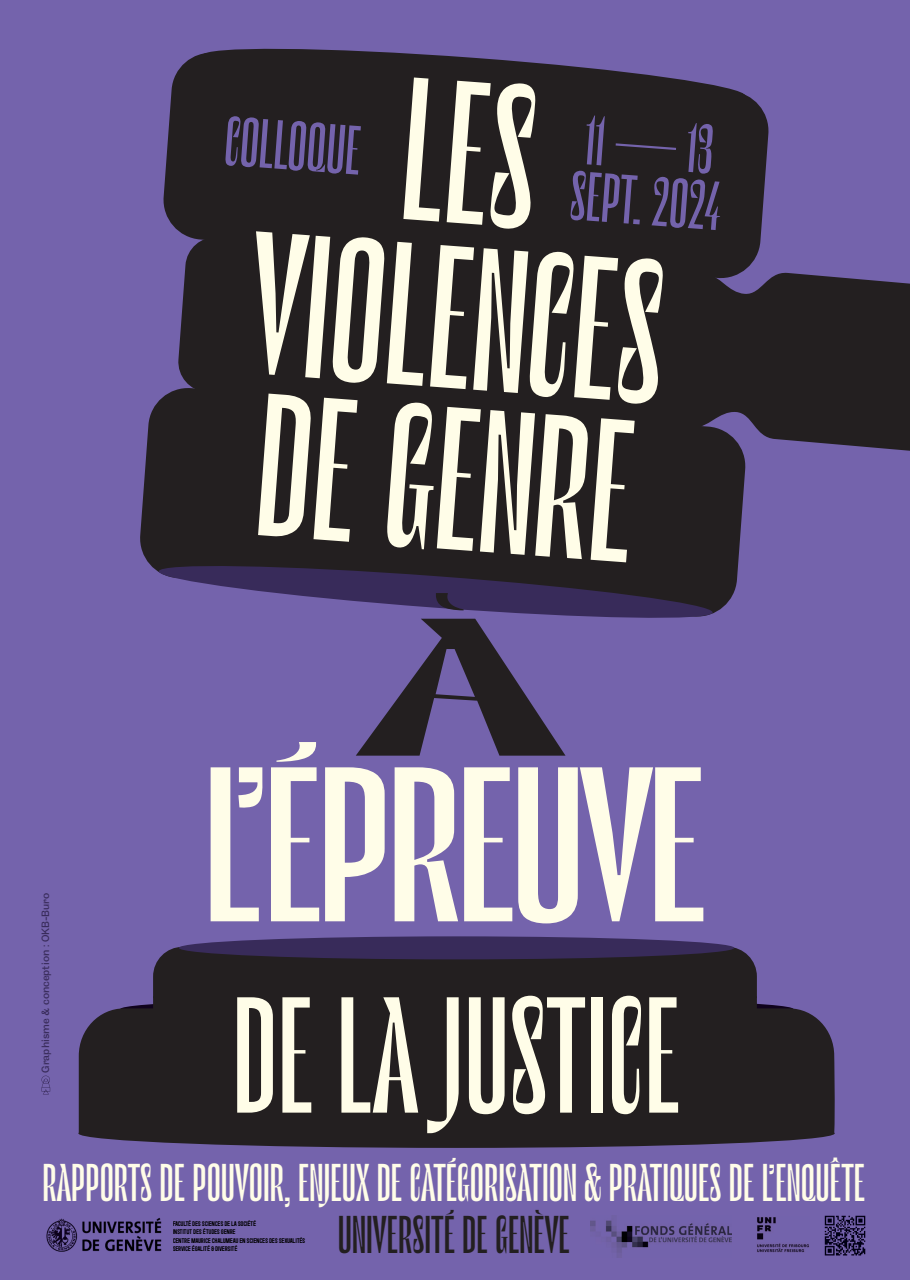
<style>
.page{position:relative;width:910px;height:1280px;background:#7463ac}
.page>*{position:absolute;margin:0;border:0;box-sizing:border-box;transform-origin:0 0}
.t1{font:189.75px "Le Murmure";letter-spacing:-.025em;color:#fffde8;scale:1.25 1}
.t2{font:174.9px/163.1px "Le Murmure";color:#fffde8;text-align:center}
.t3{font:142.2px "Le Murmure";color:#fffde8}
.t4{font:59.85px/56.1px "Le Murmure";color:#7463ac}
.t5{font:44.85px "Le Murmure";color:#fffde8}
.t6{font:44.85px "Le Murmure";color:#231f20}
.t7{font:10.5px "Grotesque 6";color:#382b5a}
.t8{font:900 6.75px/8.6px "Garaje 0603";letter-spacing:-.05em;color:#000001}
</style>
<div class="page">
<div style="left:153px;top:947px;width:604px;height:163px;background:#231f20;border-radius:30px"></div>
<div style="left:178px;top:280px;width:478px;height:106px;background:#231f20"></div>
<svg style="left:656px;top:272px;width:254px;height:179px;background:#282329"></svg>
<svg style="left:79px;top:1008px;width:756px;height:125px"></svg>
<div style="left:140px;top:386px;width:607px;height:228px;background:#231f20"></div>
<div style="left:163px;top:54px;width:607px;height:226px;background:#231f20"></div>
<svg style="left:201px;top:48px;width:545px;height:58px"></svg>
<div style="left:179px;top:936px;width:555px;height:23px;background:#382b5a;border-radius:50%"></div>
<div style="left:78px;top:1119px;width:757px;height:29px;background:#231f20;border-radius:50%"></div>
<div style="left:153px;top:983px;width:604px;height:28px;background:#231f20;border-radius:50%"></div>
<img style="left:46px;top:1218px;width:116px;height:34px">
<img style="left:757px;top:1217px;width:52px;height:35px">
<img style="left:824px;top:1215px;width:42px;height:41px">
<svg style="left:158px;top:563px;width:555px;height:193px"></svg>
<svg style="left:41px;top:1075px;width:9px;height:19px"></svg>
<img style="left:590px;top:1219px;width:141px;height:39px">
<h2 class="t2" style="left:268px;top:54px;width:417px;rotate:4deg">LES<br>VIOLENCES<br>DE GENRE</h2>
<h3 class="t4" style="left:227px;top:112px;width:138px;rotate:4deg">COLLOQUE</h3>
<h3 class="t4" style="left:576px;top:110px;width:152px;rotate:4deg">11 — 13<br>SEPT. 2024</h3>
<h1 class="t1" style="left:203px;top:730px;width:405px">L’ÉPREUVE</h1>
<h3 class="t7" style="left:39px;top:1073px;width:182px;rotate:-90deg">Graphisme &amp; conception : OKB-Buro</h3>
<h3 class="t3" style="left:232px;top:969px;width:449px">DE LA JUSTICE</h3>
<h3 class="t5" style="left:43px;top:1156px;width:824px">RAPPORTS DE POUVOIR, ENJEUX DE CATÉGORISATION &amp; PRATIQUES DE L’ENQUÊTE</h3>
<h3 class="t6" style="left:338px;top:1208px;width:233px">UNIVERSITÉ DE GENÈVE</h3>
<p class="t8" style="left:173px;top:1218px;width:134px">FACULTÉ DES SCIENCES DE LA SOCIÉTÉ<br>INSTITUT DES ÉTUDES GENRE<br>CENTRE MAURICE CHALUMEAU EN SCIENCES DES SEXUALITÉS SERVICE ÉGALITÉ &amp; DIVERSITÉ</p>
</div>
